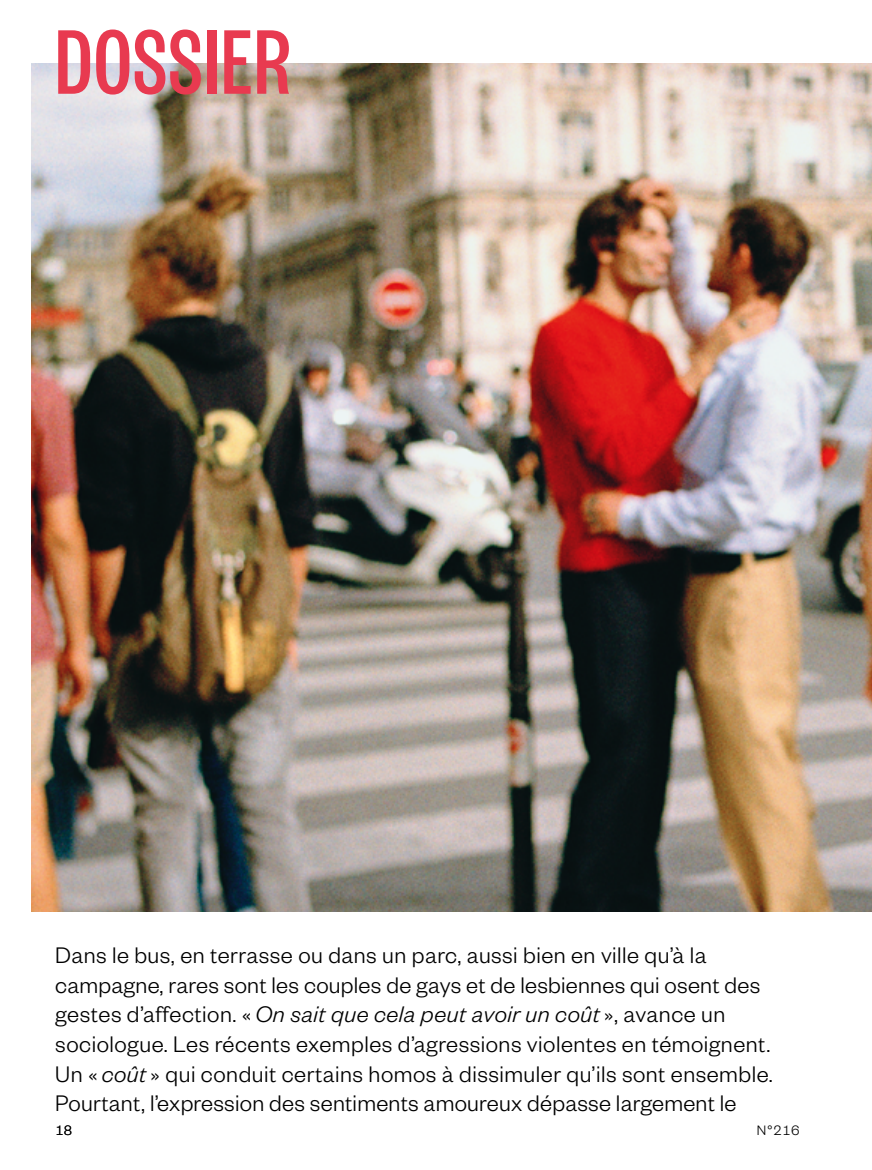
<style>
.page{position:relative;width:872px;height:1170px;background:#fff}
.page>*{position:absolute;margin:0;border:0;box-sizing:border-box;transform-origin:0 0}
.t1{font:500 condensed 100.65px "Founders Grotesk X";letter-spacing:.02em;color:#e83a50}
.t2{font:300 24.75px/29.7px "Founders Grotesk";letter-spacing:.02em;color:#000}
.t3{font:300 15px "Founders Grotesk";color:#000}
.s1{font-style:italic}
</style>
<div class="page">
<img style="left:32px;top:63px;width:840px;height:848px">
<h1 class="t1" style="left:55px;top:3px;width:237px">DOSSIER</h1>
<p class="t2" style="left:55px;top:938px;width:719px">Dans le bus, en terrasse ou dans un parc, aussi bien en ville qu’à la campagne, rares sont les couples de gays et de lesbiennes qui osent des gestes d’affection. «<span class="s1">On sait que cela peut avoir un coût</span>», avance un sociologue. Les récents exemples d’agressions violentes en témoignent.<br>Un « <span class="s1">coût</span>» qui conduit certains homos à dissimuler qu’ils sont ensemble.<br>Pourtant, l’expression des sentiments amoureux dépasse largement le</p>
<p class="t3" style="left:55px;top:1120px;width:19px">18</p>
<p class="t3" style="left:757px;top:1120px;width:44px">N°216</p>
</div>
